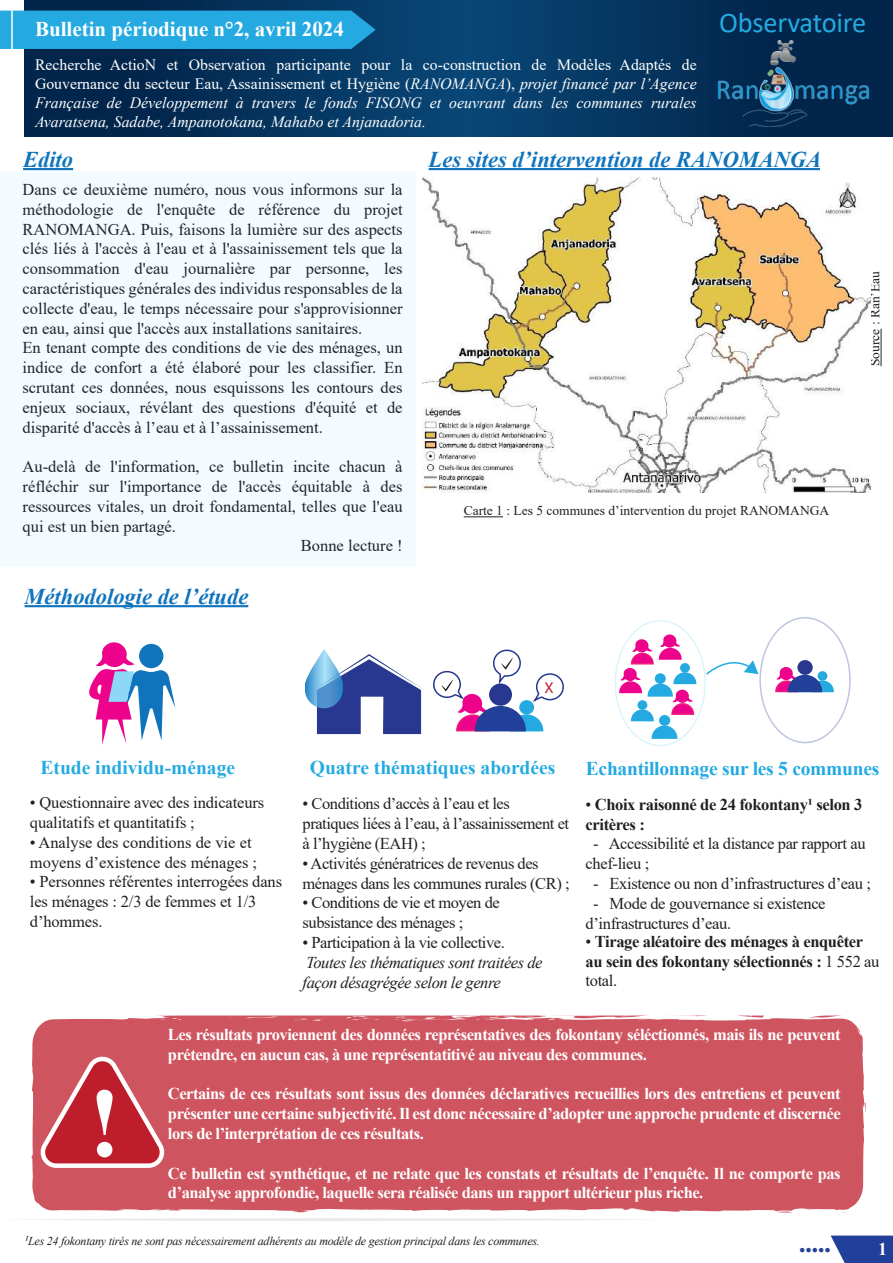
<style>
.page{position:relative;width:893px;height:1263px;background:#fff}
.page>*{position:absolute;margin:0;border:0;box-sizing:border-box;transform-origin:0 0}
.t1{font:700 98.1px "Times New Roman";color:#fff}
.t2{font:28.5px "Calibri";letter-spacing:-.01em;color:#24aae1}
.t3{font:italic 700 22.5px "Times New Roman";color:#1074bc}
.t4{font:700 21px "Times New Roman";color:#fff}
.t5{font:700 19.5px "Times New Roman";color:#24aae1}
.t6{font:18px "Times New Roman";color:#223f99}
.t7{font:700 18px "Times New Roman";color:#fff}
.t8{font:16.5px/19.8px "Times New Roman";color:#231f20}
.t9{font:700 16.5px/19.8px "Times New Roman";letter-spacing:-.03em;color:#fff}
.t10{font:16.5px/19.8px "Times New Roman";letter-spacing:-.03em;color:#231f20}
.t11{font:16.5px/19.8px "Times New Roman";letter-spacing:-.02em;color:#231f20}
.t12{font:700 16.5px/19.8px "Times New Roman";letter-spacing:-.02em;color:#231f20}
.t13{font:italic 16.5px/19.8px "Times New Roman";letter-spacing:-.03em;color:#231f20}
.t14{font:italic 15.75px/18.9px "Times New Roman";color:#fff;text-align:justify}
.t15{font:15.75px "Myriad Pro";color:#be1d2c}
.t16{font:13.5px "Times New Roman";color:#231f20}
.t17{font:italic 12px "Times New Roman";letter-spacing:-.02em;color:#231f20}
.s1{font-style:normal}
.s2{font-weight:400}
.s3{font-size:13.5px}
</style>
<div class="page">
<div style="left:31px;top:1015px;width:835px;height:198px;background:#ce5560"></div>
<svg style="left:771px;top:1212px;width:16px;height:1px"></svg>
<svg style="left:394px;top:1015px;width:105px;height:6px"></svg>
<svg style="left:506px;top:1015px;width:58px;height:6px"></svg>
<svg style="left:612px;top:1015px;width:49px;height:5px"></svg>
<svg style="left:856px;top:1018px;width:10px;height:16px"></svg>
<svg style="left:173px;top:1018px;width:10px;height:2px"></svg>
<div style="left:0;top:170px;width:415px;height:396px;background:#f3fbfe"></div>
<svg style="left:25px;top:0;width:868px;height:136px;background:#05345e"></svg>
<div style="left:0;top:11px;width:376px;height:38px;background:#24aae1"></div>
<hr style="left:11px;top:11px;width:2px;height:38px;background:#fff">
<hr style="left:464px;top:516px;width:39px;height:1px;background:#231f20">
<hr style="left:23px;top:168px;width:50px;height:2px;background:#1074bc">
<hr style="left:429px;top:168px;width:391px;height:2px;background:#1074bc">
<hr style="left:25px;top:605px;width:223px;height:2px;background:#1074bc">
<hr style="left:881px;top:329px;width:1px;height:37px;background:#231f20">
<svg style="left:831px;top:1235px;width:62px;height:28px;background:#3d57a5"></svg>
<img style="left:422px;top:176px;width:448px;height:317px">
<svg style="left:89px;top:642px;width:86px;height:103px"></svg>
<svg style="left:305px;top:649px;width:117px;height:85px"></svg>
<svg style="left:433px;top:649px;width:131px;height:83px"></svg>
<svg style="left:27px;top:1209px;width:638px;height:12px"></svg>
<img style="left:715px;top:31px;width:155px;height:96px">
<div style="left:615px;top:620px;width:91px;height:126px;border:2px solid #8dd7f7;border-radius:50%"></div>
<svg style="left:618px;top:631px;width:79px;height:109px"></svg>
<div style="left:759px;top:617px;width:92px;height:126px;border:2px solid #223f99;border-radius:50%"></div>
<svg style="left:797px;top:660px;width:16px;height:15px"></svg>
<svg style="left:775px;top:663px;width:59px;height:30px"></svg>
<svg style="left:705px;top:660px;width:54px;height:16px"></svg>
<svg style="left:33px;top:1050px;width:132px;height:120px;background:#cb4d58"></svg>
<p class="t4" style="left:35px;top:14px;width:310px">Bulletin périodique n°2, avril 2024</p>
<h2 class="t2" style="left:719px;top:3px;width:149px">Observatoire</h2>
<p class="t14" style="left:35px;top:55px;width:663px"><span class="s1">Recherche ActioN et Observation participante pour la co-construction de Modèles Adaptés de Gouvernance du secteur Eau, Assainissement et Hygiène (</span>RANOMANGA<span class="s1">),</span> projet financé par l’Agence Française de Développement à travers le fonds FISONG et oeuvrant dans les communes rurales Avaratsena, Sadabe, Ampanotokana, Mahabo et Anjanadoria.</p>
<h3 class="t3" style="left:23px;top:143px;width:52px">Edito</h3>
<h3 class="t3" style="left:429px;top:143px;width:394px">Les sites d’intervention de RANOMANGA</h3>
<p class="t8" style="left:23px;top:179px;width:382px">Dans ce deuxième numéro, nous vous informons sur la méthodologie de l'enquête de référence du projet RANOMANGA. Puis, faisons la lumière sur des aspects clés liés à l'accès à l'eau et à l'assainissement tels que la consommation d'eau journalière par personne, les caractéristiques générales des individus responsables de la collecte d'eau, le temps nécessaire pour s'approvisionner en eau, ainsi que l'accès aux installations sanitaires.<br>En tenant compte des conditions de vie des ménages, un indice de confort a été élaboré pour les classifier. En scrutant ces données, nous esquissons les contours des enjeux sociaux, révélant des questions d'équité et de disparité d'accès à l’eau et à l’assainissement.</p>
<p class="t8" style="left:23px;top:456px;width:382px">Au-delà de l'information, ce bulletin incite chacun à</p>
<p class="t8" style="left:23px;top:476px;width:382px">réfléchir sur l'importance de l'accès équitable à des</p>
<p class="t8" style="left:23px;top:496px;width:382px">ressources vitales, un droit fondamental, telles que l'eau</p>
<p class="t8" style="left:23px;top:516px;width:155px">qui est un bien partagé.</p>
<p class="t8" style="left:301px;top:535px;width:103px">Bonne lecture !</p>
<h3 class="t3" style="left:25px;top:580px;width:225px">Méthodologie de l’étude</h3>
<p class="t16" style="left:464px;top:501px;width:367px">Carte 1 : Les 5 communes d’intervention du projet RANOMANGA</p>
<p class="t15" style="left:545px;top:678px;width:11px">X</p>
<p class="t16" style="left:865px;top:366px;width:97px;rotate:-90deg">Source : Ran’Eau</p>
<p class="t5" style="left:41px;top:754px;width:196px">Etude individu-ménage</p>
<p class="t5" style="left:310px;top:754px;width:247px">Quatre thématiques abordées</p>
<p class="t5" style="left:586px;top:755px;width:295px">Echantillonnage sur les 5 communes</p>
<p class="t8" style="left:30px;top:792px;width:236px">• Questionnaire avec des indicateurs qualitatifs et quantitatifs ;</p>
<p class="t8" style="left:30px;top:832px;width:229px">• Analyse des conditions de vie et moyens d’existence des ménages ;</p>
<p class="t8" style="left:30px;top:871px;width:254px">• Personnes référentes interrogées dans les ménages : 2/3 de femmes et 1/3 d’hommes.</p>
<p class="t10" style="left:303px;top:793px;width:268px">• Conditions d’accès à l’eau et les pratiques liées à l’eau, à l’assainissement et à l’hygiène (EAH) ;</p>
<p class="t10" style="left:303px;top:853px;width:269px">• Activités génératrices de revenus des ménages dans les communes rurales (CR) ;</p>
<p class="t10" style="left:303px;top:892px;width:199px">• Conditions de vie et moyen de subsistance des ménages ;</p>
<p class="t10" style="left:303px;top:932px;width:204px">• Participation à la vie collective.</p>
<p class="t13" style="left:303px;top:952px;width:241px">Toutes les thématiques sont traitées de façon désagrégée selon le genre</p>
<p class="t12" style="left:586px;top:794px;width:278px"><span class="s2">•</span> Choix raisonné de 24 fokontany1 selon 3 critères :</p>
<p class="t11" style="left:586px;top:833px;width:281px;text-indent:8px">- Accessibilité et la distance par rapport au chef-lieu ;</p>
<p class="t11" style="left:593px;top:873px;width:279px">- Existence ou non d’infrastructures d’eau ;</p>
<p class="t11" style="left:586px;top:893px;width:241px;text-indent:8px">- Mode de gouvernance si existence d’infrastructures d’eau.</p>
<p class="t12" style="left:586px;top:931px;width:295px"><span class="s2">•</span> Tirage aléatoire des ménages à enquêter au sein des fokontany sélectionnés : <span class="s2">1 552 au total.</span></p>
<h1 class="t1" style="left:88px;top:1052px;width:34px">!</h1>
<p class="t9" style="left:168px;top:1024px;width:674px">Les résultats proviennent des données représentatives des fokontany séléctionnés, mais ils ne peuvent prétendre, en aucun cas, à une représentatitivé au niveau des communes.</p>
<p class="t9" style="left:168px;top:1083px;width:674px;text-align:justify">Certains de ces résultats sont issus des données déclaratives recueillies lors des entretiens et peuvent présenter une certaine subjectivité. Il est donc nécessaire d’adopter une approche prudente et discernée lors de l’interprétation de ces résultats.</p>
<p class="t9" style="left:168px;top:1163px;width:674px">Ce bulletin est synthétique, et ne relate que les constats et résultats de l’enquête. Il ne comporte pas d’analyse approfondie, laquelle sera réalisée dans un rapport ultérieur plus riche.</p>
<p class="t17" style="left:25px;top:1232px;width:517px"><span class="s3">1</span>Les 24 fokontany tirés ne sont pas nécessairement adhérents au modèle de gestion principal dans les communes.</p>
<p class="t6" style="left:799px;top:1237px;width:33px">•••••</p>
<p class="t7" style="left:878px;top:1236px;width:10px">1</p>
</div>
